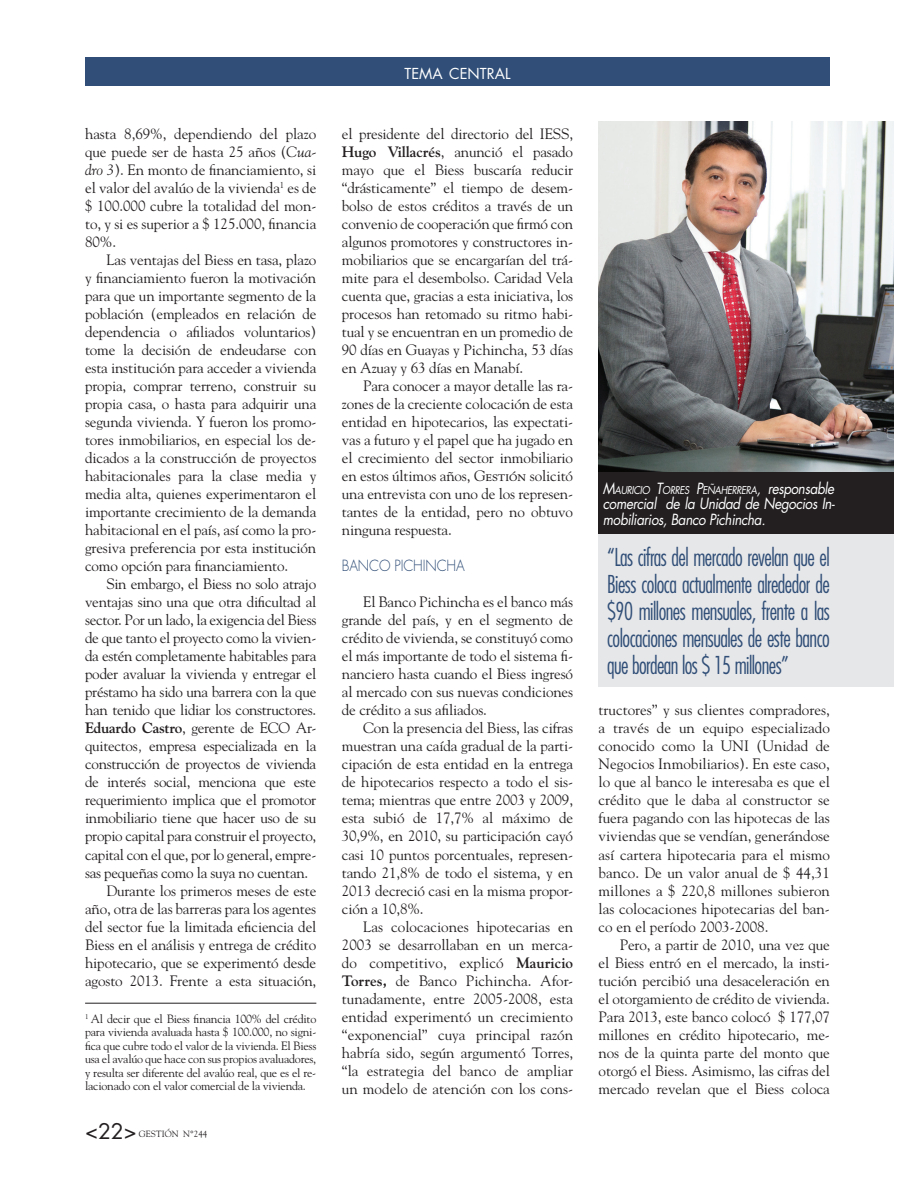
<style>
.page{position:relative;width:915px;height:1191px;background:#fff}
.page>*{position:absolute;margin:0;border:0;box-sizing:border-box;transform-origin:0 0}
.t1{font:300 condensed 24px/27px "Futura";letter-spacing:-.025em;color:#304e77;text-align:justify;scale:.9 1}
.t2{font:21px "Futura";color:#231f20}
.t3{font:15px/18px "Goudy Std";letter-spacing:-.01em;color:#231f20;text-align:justify}
.t4{font:italic 15px/15.6px "Futura";letter-spacing:-.03em;color:#fff;scale:.9 1}
.t5{font:300 15px "Futura";letter-spacing:-.01em;color:#304e77;scale:.9 1}
.t6{font:14.7px "Futura";color:#fff}
.t7{font:12px/13.5px "Goudy Std";letter-spacing:-.02em;color:#231f20;text-align:justify}
.t8{font:italic 10.5px "Futura";letter-spacing:-.045em;color:#fff;scale:.9 1}
.t9{font:9px "Goudy Std";color:#231f20}
.s1{font-style:italic}
.s2{font-weight:700}
.s3{font-style:inherit}
.s4{font-size:15px}
</style>
<div class="page">
<div style="left:85px;top:57px;width:744px;height:28px;background:#304e77"></div>
<hr style="left:85px;top:1003px;width:231px;height:1px;background:#231f20">
<img style="left:598px;top:121px;width:295px;height:351px">
<div style="left:598px;top:472px;width:295px;height:62px;background:#231f20"></div>
<div style="left:598px;top:534px;width:295px;height:153px;background:#e6e7e9"></div>
<p class="t3" style="left:85px;top:125px;width:233px">hasta 8,69%, dependiendo del plazo que puede ser de hasta 25 años (<span class="s1">Cua&shy;dro 3</span>). En monto de financiamiento, si el valor del avalúo de la vivienda<sup>1</sup> es de $ 100.000 cubre la totalidad del mon&shy;to, y si es superior a $ 125.000, financia 80%.</p>
<p class="t3" style="left:85px;top:251px;width:233px;text-indent:21px">Las ventajas del Biess en tasa, plazo y financiamiento fueron la motivación para que un importante segmento de la población (empleados en relación de dependencia o afiliados voluntarios) tome la decisión de endeudarse con esta institución para acceder a vivienda propia, comprar terreno, construir su propia casa, o hasta para adquirir una segunda vivienda. Y fueron los promo&shy;tores inmobiliarios, en especial los de&shy;dicados a la construcción de proyectos habitacionales para la clase media y media alta, quienes experimentaron el importante crecimiento de la demanda habitacional en el país, así como la pro&shy;gresiva preferencia por esta institución como opción para financiamiento.</p>
<p class="t3" style="left:106px;top:575px;width:211px">Sin embargo, el Biess no solo atrajo</p>
<p class="t3" style="left:85px;top:593px;width:233px">ventajas sino una que otra dificultad al</p>
<p class="t3" style="left:85px;top:611px;width:233px">sector. Por un lado, la exigencia del Biess</p>
<p class="t3" style="left:85px;top:629px;width:233px">de que tanto el proyecto como la vivien-</p>
<p class="t3" style="left:85px;top:647px;width:233px">da estén completamente habitables para</p>
<p class="t3" style="left:85px;top:665px;width:233px">poder avaluar la vivienda y entregar el</p>
<p class="t3" style="left:85px;top:683px;width:233px">préstamo ha sido una barrera con la que</p>
<p class="t3" style="left:85px;top:701px;width:233px">han tenido que lidiar los constructores.</p>
<p class="t3" style="left:85px;top:719px;width:233px"><span class="s2">Eduardo Castro</span>, gerente de ECO Ar-</p>
<p class="t3" style="left:85px;top:737px;width:233px">quitectos<span class="s1">,</span> empresa especializada en la</p>
<p class="t3" style="left:85px;top:755px;width:232px">construcción de proyectos de vivienda</p>
<p class="t3" style="left:85px;top:773px;width:232px">de interés social, menciona que este</p>
<p class="t3" style="left:85px;top:791px;width:232px">requerimiento implica que el promotor</p>
<p class="t3" style="left:85px;top:809px;width:233px">inmobiliario tiene que hacer uso de su</p>
<p class="t3" style="left:85px;top:827px;width:233px">propio capital para construir el proyecto,</p>
<p class="t3" style="left:85px;top:845px;width:233px">capital con el que, por lo general, empre-</p>
<p class="t3" style="left:85px;top:863px;width:224px">sas pequeñas como la suya no cuentan.</p>
<p class="t3" style="left:106px;top:881px;width:211px">Durante los primeros meses de este</p>
<p class="t3" style="left:85px;top:899px;width:232px">año, otra de las barreras para los agentes</p>
<p class="t3" style="left:85px;top:917px;width:233px">del sector fue la limitada eficiencia del</p>
<p class="t3" style="left:85px;top:935px;width:233px">Biess en el análisis y entrega de crédito</p>
<p class="t3" style="left:85px;top:953px;width:232px">hipotecario, que se experimentó desde</p>
<p class="t3" style="left:85px;top:971px;width:233px">agosto 2013. Frente a esta situación,</p>
<p class="t7" style="left:85px;top:1011px;width:233px"><sup>1</sup> Al decir que el Biess financia 100% del crédito para vivienda avaluada hasta $ 100.000, no signi&shy;fica que cubre todo el valor de la vivienda. El Biess usa el avalúo que hace con sus propios avaluadores, y resulta ser diferente del avalúo real, que es el re&shy;lacionado con el valor comercial de la vivienda.</p>
<h2 class="t2" style="left:85px;top:1116px;width:53px">&lt;<span class="s3">22</span>&gt;</h2>
<p class="t9" style="left:139px;top:1128px;width:70px">gestión n°244</p>
<p class="t6" style="left:404px;top:64px;width:107px">TEMA CENTRAL</p>
<p class="t3" style="left:342px;top:125px;width:233px">el presidente del directorio del IESS, <span class="s2">Hugo Villacrés</span>, anunció el pasado mayo que el Biess buscaría reducir “drásticamente” el tiempo de desem&shy;bolso de estos créditos a través de un convenio de cooperación que firmó con algunos promotores y constructores in&shy;mobiliarios que se encargarían del trá&shy;mite para el desembolso. Caridad Vela cuenta que, gracias a esta iniciativa, los procesos han retomado su ritmo habi&shy;tual y se encuentran en un promedio de 90 días en Guayas y Pichincha, 53 días en Azuay y 63 días en Manabí.</p>
<p class="t3" style="left:342px;top:377px;width:233px;text-indent:21px">Para conocer a mayor detalle las ra&shy;zones de la creciente colocación de esta entidad en hipotecarios, las expectati&shy;vas a futuro y el papel que ha jugado en el crecimiento del sector inmobiliario en estos últimos años, Gestión solicitó una entrevista con uno de los represen&shy;tantes de la entidad, pero no obtuvo ninguna respuesta.</p>
<p class="t5" style="left:342px;top:556px;width:138px">BANCO PICHINCHA</p>
<p class="t3" style="left:342px;top:593px;width:233px;text-indent:21px">El Banco Pichincha es el banco más grande del país, y en el segmento de crédito de vivienda, se constituyó como el más importante de todo el sistema fi&shy;nanciero hasta cuando el Biess ingresó al mercado con sus nuevas condiciones de crédito a sus afiliados.</p>
<p class="t3" style="left:342px;top:719px;width:233px;text-indent:21px">Con la presencia del Biess, las cifras muestran una caída gradual de la parti&shy;cipación de esta entidad en la entrega de hipotecarios respecto a todo el sis&shy;tema; mientras que entre 2003 y 2009, esta subió de 17,7% al máximo de 30,9%, en 2010, su participación cayó casi 10 puntos porcentuales, represen&shy;tando 21,8% de todo el sistema, y en 2013 decreció casi en la misma propor&shy;ción a 10,8%.</p>
<p class="t3" style="left:342px;top:917px;width:233px;text-indent:21px">Las colocaciones hipotecarias en 2003 se desarrollaban en un merca&shy;do competitivo, explicó <span class="s2">Mauricio Torres,</span> de Banco Pichincha. Afor&shy;tunadamente, entre 2005-2008, esta entidad experimentó un crecimiento “exponencial” cuya principal razón habría sido, según argumentó Torres, “la estrategia del banco de ampliar un modelo de atención con los cons-</p>
<p class="t8" style="left:602px;top:482px;width:258px"><span class="s4">M</span>AURICIO <span class="s4">T</span>ORRES <span class="s4">P</span>EÑAHERRERA<span class="s4">, responsable</span></p>
<p class="t4" style="left:602px;top:496px;width:259px">comercial de la Unidad de Negocios In&shy;mobiliarios, Banco Pichincha.</p>
<h1 class="t1" style="left:607px;top:544px;width:249px">“Las cifras del mercado revelan que el Biess coloca actualmente alrededor de $90 millones mensuales, frente a las colocaciones mensuales de este banco que bordean los $ 15 millones”</h1>
<p class="t3" style="left:598px;top:701px;width:233px">tructores” y sus clientes compradores, a través de un equipo especializado conocido como la UNI (Unidad de Negocios Inmobiliarios). En este caso, lo que al banco le interesaba es que el crédito que le daba al constructor se fuera pagando con las hipotecas de las viviendas que se vendían, generándose así cartera hipotecaria para el mismo banco. De un valor anual de $ 44,31 millones a $ 220,8 millones subieron las colocaciones hipotecarias del ban&shy;co en el período 2003-2008.</p>
<p class="t3" style="left:598px;top:935px;width:233px;text-indent:21px">Pero, a partir de 2010, una vez que el Biess entró en el mercado, la insti&shy;tución percibió una desaceleración en el otorgamiento de crédito de vivienda.<br>Para 2013, este banco colocó $ 177,07 millones en crédito hipotecario, me&shy;nos de la quinta parte del monto que otorgó el Biess. Asimismo, las cifras del mercado revelan que el Biess coloca</p>
</div>
